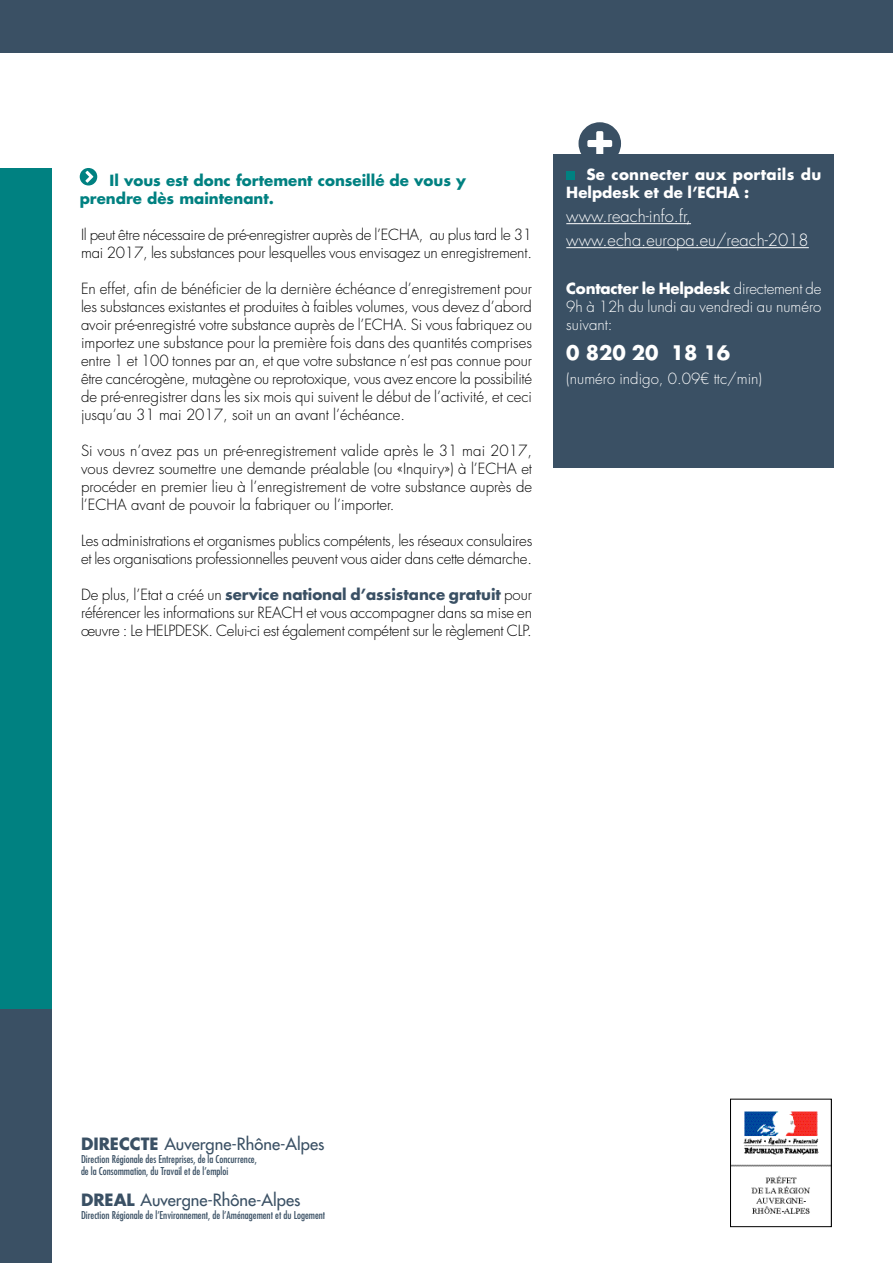
<style>
.page{position:relative;width:893px;height:1263px;background:#fff}
.page>*{position:absolute;margin:0;border:0;box-sizing:border-box;transform-origin:0 0}
.t1{font:700 19.5px "Futura Std";color:#fff}
.t2{font:500 16.5px "Futura Std";color:#3a5064}
.t3{font:300 16.5px/24px "Futura Std";color:#fff}
.t4{font:300 15px/18px "Futura Std";letter-spacing:-.015em;color:#000;text-align:justify}
.t5{font:300 15px/18px "Futura Std";color:#fff;text-align:justify}
.t6{font:700 15px/18px "Futura Std";color:#008181}
.t7{font:700 15px/18px "Futura Std";letter-spacing:.02em;color:#fff}
.t8{font:condensed 10.5px/12.6px "Futura Std";color:#3a5064}
.s1{font-weight:700}
.s2{font-weight:700;color:#3a5064}
</style>
<div class="page">
<div style="left:0;top:1009px;width:51px;height:254px;background:#3a5064"></div>
<div style="left:0;top:168px;width:51px;height:841px;background:#008181"></div>
<svg style="left:80px;top:168px;width:17px;height:17px"></svg>
<div style="left:554px;top:155px;width:280px;height:313px;background:#3a5064"></div>
<hr style="left:566px;top:223px;width:125px;height:1px;background:#fff">
<hr style="left:566px;top:247px;width:243px;height:1px;background:#fff">
<div style="left:566px;top:171px;width:9px;height:9px;background:#008181"></div>
<svg style="left:578px;top:122px;width:43px;height:33px"></svg>
<img style="left:732px;top:1111px;width:97px;height:103px">
<div style="left:730px;top:1099px;width:101px;height:128px;border:1px solid #000"></div>
<div style="left:0;top:0;width:893px;height:52px;background:#3a5064"></div>
<p class="t6" style="left:80px;top:171px;width:388px;text-indent:30px">Il vous est donc fortement conseillé de vous y prendre dès maintenant.</p>
<p class="t7" style="left:566px;top:165px;width:257px;text-indent:20px">Se connecter aux portails du<br>Helpdesk et de l’ECHA :</p>
<p class="t3" style="left:566px;top:204px;width:244px">www.reach-info.fr, www.echa.europa.eu/reach-2018</p>
<p class="t5" style="left:566px;top:280px;width:257px"><span class="s1">Contacter le Helpdesk</span> directement de 9h à 12h du lundi au vendredi au numéro suivant:</p>
<h1 class="t1" style="left:566px;top:340px;width:165px">0 820 20 18 16</h1>
<p class="t5" style="left:566px;top:370px;width:197px">(numéro indigo, 0.09€ ttc/min)</p>
<p class="t4" style="left:81px;top:226px;width:453px">Il peut être nécessaire de pré-enregistrer auprès de l’ECHA, au plus tard le 31 mai 2017, les substances pour lesquelles vous envisagez un enregistrement.</p>
<p class="t4" style="left:81px;top:280px;width:453px">En effet, afin de bénéficier de la dernière échéance d’enregistrement pour les substances existantes et produites à faibles volumes, vous devez d’abord avoir pré-enregistré votre substance auprès de l’ECHA. Si vous fabriquez ou importez une substance pour la première fois dans des quantités comprises entre 1 et 100 tonnes par an, et que votre substance n’est pas connue pour être cancérogène, mutagène ou reprotoxique, vous avez encore la possibilité de pré-enregistrer dans les six mois qui suivent le début de l’activité, et ceci jusqu’au 31 mai 2017, soit un an avant l’échéance.</p>
<p class="t4" style="left:81px;top:442px;width:453px">Si vous n’avez pas un pré-enregistrement valide après le 31 mai 2017, vous devrez soumettre une demande préalable (ou «Inquiry») à l’ECHA et procéder en premier lieu à l’enregistrement de votre substance auprès de l’ECHA avant de pouvoir la fabriquer ou l’importer.</p>
<p class="t4" style="left:81px;top:532px;width:453px">Les administrations et organismes publics compétents, les réseaux consulaires et les organisations professionnelles peuvent vous aider dans cette démarche.</p>
<p class="t4" style="left:81px;top:586px;width:453px">De plus, l’Etat a créé un <span class="s2">service national d’assistance gratuit</span> pour référencer les informations sur REACH et vous accompagner dans sa mise en œuvre : Le HELPDESK. Celui-ci est également compétent sur le règlement CLP.</p>
<p class="t2" style="left:81px;top:1134px;width:245px"><span class="s1">DIRECCTE</span> Auvergne-Rhône-Alpes</p>
<p class="t8" style="left:81px;top:1152px;width:177px">Direction Régionale des Entreprises, de la Concurrence, de la Consommation, du Travail et de l’emploi</p>
<p class="t2" style="left:81px;top:1190px;width:221px"><span class="s1">DREAL</span> Auvergne-Rhône-Alpes</p>
<p class="t8" style="left:81px;top:1209px;width:246px">Direction Régionale de l’Environnement, de l’Aménagement et du Logement</p>
</div>
